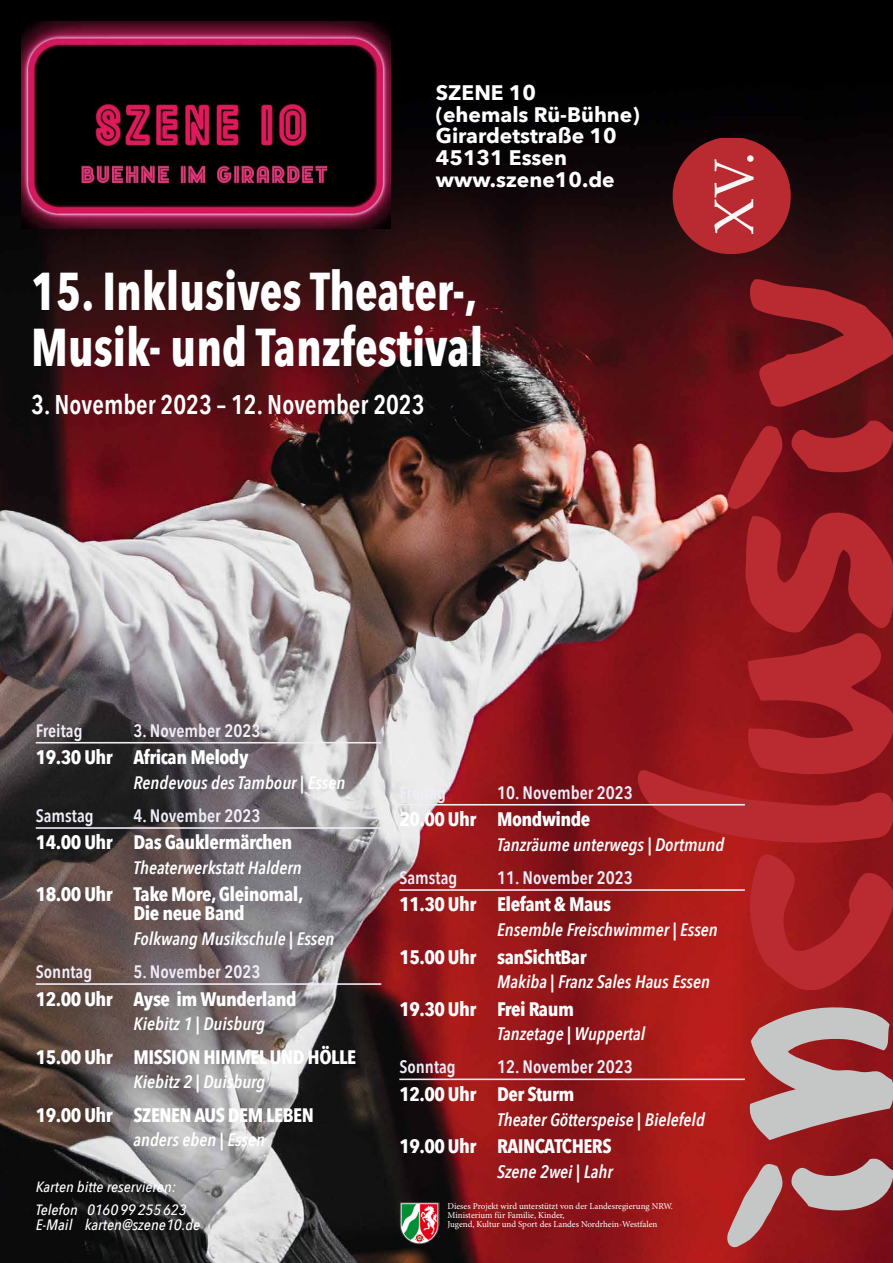
<style>
.page{position:relative;width:893px;height:1263px;background:#fff}
.page>*{position:absolute;margin:0;border:0;box-sizing:border-box;transform-origin:0 0}
.t1{font:55.88px "Palatino";color:#f6f6f6}
.t2{font:700 53.1px/55.2px "Avenir Next Condensed";color:#fff;scale:.9 1}
.t3{font:600 27px "Avenir Next Condensed";color:#fff;scale:.95 1}
.t4{font:700 21px/21.9px "Avenir Next";color:#fff}
.t5{font:700 19.5px/18.8px "Avenir Next Condensed";letter-spacing:-.025em;color:#fff}
.t6{font:italic 600 18px "Avenir Next Condensed";color:#fff}
.t7{font:600 18px "Avenir Next Condensed";color:#f0edf8}
.t8{font:italic 500 15px "Avenir Next Condensed";color:#fff;scale:1.1 1}
.t9{font:italic 500 14.85px/22.3px "Avenir Next Condensed";color:#fff;scale:1.1 1}
.t10{font:8.93px/8.9px "Minion Pro";color:#fff}
</style>
<div class="page">
<img style="left:0;top:0;width:893px;height:1263px">
<img style="left:399px;top:1202px;width:41px;height:42px">
<svg style="left:668px;top:139px;width:125px;height:115px;background:#932227"></svg>
<svg style="left:747px;top:279px;width:146px;height:130px;background:#861c22"></svg>
<svg style="left:747px;top:1006px;width:146px;height:134px;background:#b27f80"></svg>
<svg style="left:725px;top:1156px;width:168px;height:91px;background:#a65759"></svg>
<svg style="left:638px;top:417px;width:255px;height:575px;background:#9f2025"></svg>
<hr style="left:36px;top:742px;width:345px;height:1px;background:#f0edf8">
<hr style="left:36px;top:827px;width:345px;height:2px;background:#f0edf8">
<hr style="left:36px;top:983px;width:345px;height:2px;background:#f0edf8">
<hr style="left:399px;top:804px;width:346px;height:1px;background:#f0edf8">
<hr style="left:399px;top:889px;width:346px;height:2px;background:#f0edf8">
<hr style="left:399px;top:1078px;width:346px;height:2px;background:#f0edf8">
<img style="left:21px;top:21px;width:369px;height:208px">
<p class="t4" style="left:436px;top:81px;width:205px">SZENE 10<br>(ehemals Rü-Bühne)<br>Girardetstraße 10<br>45131 Essen www.szene10.de</p>
<h2 class="t2" style="left:31px;top:264px;width:504px">15. Inklusives Theater-,<br>Musik- und Tanzfestival</h2>
<h3 class="t3" style="left:31px;top:382px;width:416px">3. November 2023 – 12. November 2023</h3>
<h1 class="t1" style="left:688px;top:235px;width:85px;rotate:-90deg">XV.</h1>
<p class="t7" style="left:36px;top:715px;width:48px">Freitag</p>
<p class="t7" style="left:134px;top:715px;width:128px">3. November 2023</p>
<p class="t5" style="left:36px;top:748px;width:214px">19.30 Uhr African Melody</p>
<p class="t6" style="left:134px;top:772px;width:213px">Rendevous des Tambour | Essen</p>
<p class="t7" style="left:36px;top:800px;width:60px">Samstag</p>
<p class="t7" style="left:134px;top:800px;width:128px">4. November 2023</p>
<p class="t5" style="left:36px;top:833px;width:258px">14.00 Uhr Das Gauklermärchen</p>
<p class="t6" style="left:134px;top:857px;width:170px">Theaterwerkstatt Haldern</p>
<p class="t5" style="left:134px;top:885px;width:172px;text-indent:-98px">18.00 Uhr Take More, Gleinomal,<br>Die neue Band</p>
<p class="t6" style="left:134px;top:928px;width:202px">Folkwang Musikschule | Essen</p>
<p class="t7" style="left:36px;top:956px;width:58px">Sonntag</p>
<p class="t7" style="left:134px;top:956px;width:128px">5. November 2023</p>
<p class="t5" style="left:36px;top:989px;width:263px">12.00 Uhr Ayse im Wunderland</p>
<p class="t6" style="left:134px;top:1013px;width:133px">Kiebitz 1 | Duisburg</p>
<p class="t5" style="left:36px;top:1047px;width:322px">15.00 Uhr MISSION HIMMEL UND HÖLLE</p>
<p class="t6" style="left:134px;top:1071px;width:133px">Kiebitz 2 | Duisburg</p>
<p class="t5" style="left:36px;top:1105px;width:280px">19.00 Uhr SZENEN AUS DEM LEBEN</p>
<p class="t6" style="left:134px;top:1129px;width:133px">anders eben | Essen</p>
<p class="t9" style="left:36px;top:1176px;width:139px">Karten bitte reservieren:<br>Telefon 0160 99 255 623</p>
<p class="t8" style="left:36px;top:1216px;width:151px">E-Mail karten@szene10.de</p>
<p class="t7" style="left:497px;top:777px;width:137px">10. November 2023</p>
<p class="t5" style="left:399px;top:810px;width:193px">20.00 Uhr Mondwinde</p>
<p class="t6" style="left:497px;top:834px;width:229px">Tanzräume unterwegs | Dortmund</p>
<p class="t7" style="left:399px;top:862px;width:60px">Samstag</p>
<p class="t7" style="left:497px;top:862px;width:137px">11. November 2023</p>
<p class="t5" style="left:399px;top:895px;width:213px">11.30 Uhr Elefant &amp; Maus</p>
<p class="t6" style="left:497px;top:919px;width:222px">Ensemble Freischwimmer | Essen</p>
<p class="t5" style="left:399px;top:947px;width:189px">15.00 Uhr sanSichtBar</p>
<p class="t6" style="left:497px;top:971px;width:214px">Makiba | Franz Sales Haus Essen</p>
<p class="t5" style="left:399px;top:999px;width:176px">19.30 Uhr Frei Raum</p>
<p class="t6" style="left:497px;top:1023px;width:150px">Tanzetage | Wuppertal</p>
<p class="t7" style="left:399px;top:1051px;width:58px">Sonntag</p>
<p class="t7" style="left:497px;top:1051px;width:137px">12. November 2023</p>
<p class="t5" style="left:399px;top:1084px;width:177px">12.00 Uhr Der Sturm</p>
<p class="t6" style="left:497px;top:1108px;width:209px">Theater Götterspeise | Bielefeld</p>
<p class="t5" style="left:399px;top:1136px;width:214px">19.00 Uhr RAINCATCHERS</p>
<p class="t6" style="left:497px;top:1160px;width:117px">Szene 2wei | Lahr</p>
<p class="t10" style="left:447px;top:1202px;width:227px">Dieses Projekt wird unterstützt von der Landesregierung NRW.<br>Ministerium für Familie, Kinder,<br>Jugend, Kultur und Sport des Landes Nordrhein-Westfalen</p>
</div>
